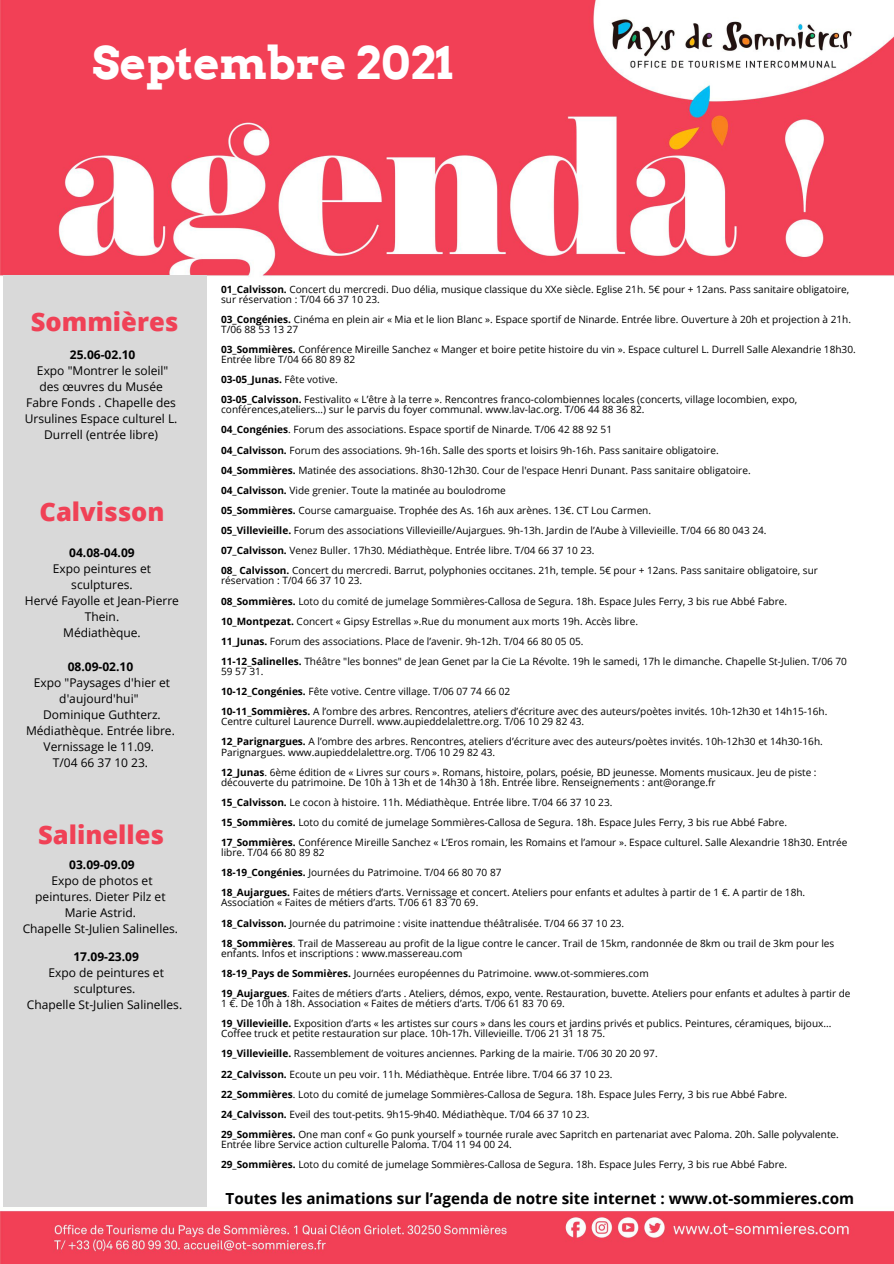
<style>
.page{position:relative;width:894px;height:1264px;background:#fff}
.page>*{position:absolute;margin:0;border:0;box-sizing:border-box;transform-origin:0 0}
.t1{font:700 45px "Arvo";color:#fff}
.t2{font:800 25.5px "Open Sans";color:#f04156}
.t3{font:700 15.3px "Open Sans";color:#000}
.t4{font:12px/16px "Open Sans";color:#000;text-align:center}
.t5{font:700 12px "Open Sans";color:#000}
.t6{font:10.05px/10.1px "Open Sans";color:#000}
.t7{font:700 10.05px "Open Sans";color:#000}
.s1{font-weight:700}
.s2{font-weight:400}
</style>
<div class="page">
<img style="left:0;top:0;width:893px;height:1263px">
<div style="left:3px;top:275px;width:203px;height:931px;background:#d9d9d9"></div>
<p class="t1" style="left:92px;top:36px;width:362px">Septembre 2021</p>
<p class="t2" style="left:31px;top:303px;width:149px">Sommières</p>
<p class="t5" style="left:70px;top:346px;width:67px">25.06-02.10</p>
<p class="t4" style="left:25px;top:362px;width:154px">Expo "Montrer le soleil" des œuvres du Musée<br>Fabre Fonds . Chapelle des<br>Ursulines Espace culturel L.<br>Durrell (entrée libre)</p>
<p class="t2" style="left:39px;top:493px;width:127px">Calvisson</p>
<p class="t5" style="left:69px;top:544px;width:67px">04.08-04.09</p>
<p class="t4" style="left:53px;top:560px;width:100px">Expo peintures et sculptures.</p>
<p class="t4" style="left:25px;top:592px;width:155px">Hervé Fayolle et Jean-Pierre<br>Thein.</p>
<p class="t4" style="left:63px;top:624px;width:79px">Médiathèque.</p>
<p class="t5" style="left:68px;top:658px;width:67px">08.09-02.10</p>
<p class="t4" style="left:34px;top:674px;width:138px">Expo "Paysages d'hier et d'aujourd'hui"</p>
<p class="t4" style="left:26px;top:706px;width:150px">Dominique Guthterz.<br>Médiathèque. Entrée libre.<br>Vernissage le 11.09.</p>
<p class="t4" style="left:53px;top:754px;width:97px">T/04 66 37 10 23.</p>
<p class="t2" style="left:38px;top:817px;width:127px">Salinelles</p>
<p class="t5" style="left:69px;top:856px;width:67px">03.09-09.09</p>
<p class="t4" style="left:35px;top:872px;width:132px">Expo de photos et peintures. Dieter Pilz et<br>Marie Astrid.</p>
<p class="t4" style="left:23px;top:920px;width:157px">Chapelle St-Julien Salinelles.</p>
<p class="t5" style="left:73px;top:948px;width:67px">17.09-23.09</p>
<p class="t4" style="left:48px;top:964px;width:117px">Expo de peintures et sculptures.</p>
<p class="t4" style="left:27px;top:996px;width:157px">Chapelle St-Julien Salinelles.</p>
<p class="t6" style="left:221px;top:284px;width:629px"><span class="s1">01_Calvisson.</span> Concert du mercredi. Duo délia, musique classique du XXe siècle. Eglise 21h. 5€ pour + 12ans. Pass sanitaire obligatoire, sur réservation : T/04 66 37 10 23.</p>
<p class="t6" style="left:221px;top:314px;width:631px"><span class="s1">03_Congénies.</span> Cinéma en plein air « Mia et le lion Blanc ». Espace sportif de Ninarde. Entrée libre. Ouverture à 20h et projection à 21h.<br>T/06 88 53 13 27</p>
<p class="t6" style="left:221px;top:344px;width:636px"><span class="s1">03_Sommières.</span> Conférence Mireille Sanchez « Manger et boire petite histoire du vin ». Espace culturel L. Durrell Salle Alexandrie 18h30.<br>Entrée libre T/04 66 80 89 82</p>
<p class="t7" style="left:221px;top:372px;width:118px">03-05_Junas. <span class="s2">Fête votive.</span></p>
<p class="t6" style="left:221px;top:394px;width:577px"><span class="s1">03-05_Calvisson.</span> Festivalito « L’être à la terre ». Rencontres franco-colombiennes locales (concerts, village locombien, expo, conférences,ateliers…) sur le parvis du foyer communal. www.lav-lac.org. T/06 44 88 36 82.</p>
<p class="t6" style="left:221px;top:424px;width:392px"><span class="s1">04_Congénies</span>. Forum des associations. Espace sportif de Ninarde. T/06 42 88 92 51</p>
<p class="t6" style="left:221px;top:444px;width:499px"><span class="s1">04_Calvisson.</span> Forum des associations. 9h-16h. Salle des sports et loisirs 9h-16h. Pass sanitaire obligatoire.</p>
<p class="t6" style="left:221px;top:465px;width:531px"><span class="s1">04_Sommières.</span> Matinée des associations. 8h30-12h30. Cour de l'espace Henri Dunant. Pass sanitaire obligatoire.</p>
<p class="t6" style="left:221px;top:485px;width:286px"><span class="s1">04_Calvisson.</span> Vide grenier. Toute la matinée au boulodrome</p>
<p class="t6" style="left:221px;top:505px;width:431px"><span class="s1">05_Sommières.</span> Course camarguaise. Trophée des As. 16h aux arènes. 13€. CT Lou Carmen.</p>
<p class="t6" style="left:221px;top:525px;width:546px"><span class="s1">05_Villevieille.</span> Forum des associations Villevieille/Aujargues. 9h-13h. Jardin de l’Aube à Villevieille. T/04 66 80 043 24.</p>
<p class="t6" style="left:221px;top:545px;width:375px"><span class="s1">07_Calvisson.</span> Venez Buller. 17h30. Médiathèque. Entrée libre. T/04 66 37 10 23.</p>
<p class="t6" style="left:221px;top:565px;width:598px"><span class="s1">08_ Calvisson.</span> Concert du mercredi. Barrut, polyphonies occitanes. 21h, temple. 5€ pour + 12ans. Pass sanitaire obligatoire, sur réservation : T/04 66 37 10 23.</p>
<p class="t6" style="left:221px;top:595px;width:567px"><span class="s1">08_Sommières.</span> Loto du comité de jumelage Sommières-Callosa de Segura. 18h. Espace Jules Ferry, 3 bis rue Abbé Fabre.</p>
<p class="t6" style="left:221px;top:615px;width:418px"><span class="s1">10_Montpezat.</span> Concert « Gipsy Estrellas ».Rue du monument aux morts 19h. Accès libre.</p>
<p class="t6" style="left:221px;top:636px;width:364px"><span class="s1">11_Junas.</span> Forum des associations. Place de l’avenir. 9h-12h. T/04 66 80 05 05.</p>
<p class="t6" style="left:221px;top:656px;width:627px"><span class="s1">11-12_Salinelles.</span> Théâtre "les bonnes" de Jean Genet par la Cie La Révolte. 19h le samedi, 17h le dimanche. Chapelle St-Julien. T/06 70<br>59 57 31.</p>
<p class="t6" style="left:221px;top:686px;width:290px"><span class="s1">10-12_Congénies.</span> Fête votive. Centre village. T/06 07 74 66 02</p>
<p class="t6" style="left:221px;top:706px;width:607px"><span class="s1">10-11_Sommières.</span> A l’ombre des arbres. Rencontres, ateliers d’écriture avec des auteurs/poètes invités. 10h-12h30 et 14h15-16h.<br>Centre culturel Laurence Durrell. www.aupieddelalettre.org. T/06 10 29 82 43.</p>
<p class="t6" style="left:221px;top:736px;width:603px"><span class="s1">12_Parignargues.</span> A l’ombre des arbres. Rencontres, ateliers d’écriture avec des auteurs/poètes invités. 10h-12h30 et 14h30-16h.<br>Parignargues. www.aupieddelalettre.org. T/06 10 29 82 43.</p>
<p class="t6" style="left:221px;top:766px;width:596px"><span class="s1">12_Junas</span>. 6ème édition de « Livres sur cours ». Romans, histoire, polars, poésie, BD jeunesse. Moments musicaux. Jeu de piste : découverte du patrimoine. De 10h à 13h et de 14h30 à 18h. Entrée libre. Renseignements : ant@orange.fr</p>
<p class="t6" style="left:221px;top:797px;width:393px"><span class="s1">15_Calvisson.</span> Le cocon à histoire. 11h. Médiathèque. Entrée libre. T/04 66 37 10 23.</p>
<p class="t6" style="left:221px;top:817px;width:567px"><span class="s1">15_Sommières.</span> Loto du comité de jumelage Sommières-Callosa de Segura. 18h. Espace Jules Ferry, 3 bis rue Abbé Fabre.</p>
<p class="t6" style="left:221px;top:837px;width:627px"><span class="s1">17_Sommières.</span> Conférence Mireille Sanchez « L’Eros romain, les Romains et l’amour ». Espace culturel. Salle Alexandrie 18h30. Entrée libre. T/04 66 80 89 82</p>
<p class="t6" style="left:221px;top:867px;width:282px"><span class="s1">18-19_Congénies.</span> Journées du Patrimoine. T/04 66 80 70 87</p>
<p class="t6" style="left:221px;top:887px;width:585px"><span class="s1">18_Aujargues.</span> Faites de métiers d’arts. Vernissage et concert. Ateliers pour enfants et adultes à partir de 1 €. A partir de 18h.<br>Association « Faites de métiers d’arts. T/06 61 83 70 69.</p>
<p class="t6" style="left:221px;top:917px;width:404px"><span class="s1">18_Calvisson.</span> Journée du patrimoine : visite inattendue théâtralisée. T/04 66 37 10 23.</p>
<p class="t6" style="left:221px;top:937px;width:614px"><span class="s1">18_Sommières</span>. Trail de Massereau au profit de la ligue contre le cancer. Trail de 15km, randonnée de 8km ou trail de 3km pour les enfants. Infos et inscriptions : www.massereau.com</p>
<p class="t6" style="left:221px;top:968px;width:429px"><span class="s1">18-19_Pays de Sommières.</span> Journées européennes du Patrimoine. www.ot-sommieres.com</p>
<p class="t6" style="left:221px;top:988px;width:630px"><span class="s1">19_Aujargues</span>. Faites de métiers d’arts . Ateliers, démos, expo, vente. Restauration, buvette. Ateliers pour enfants et adultes à partir de<br>1 €. De 10h à 18h. Association « Faites de métiers d’arts. T/06 61 83 70 69.</p>
<p class="t6" style="left:221px;top:1018px;width:611px"><span class="s1">19_Villevieille.</span> Exposition d’arts « les artistes sur cours » dans les cours et jardins privés et publics. Peintures, céramiques, bijoux...<br>Coffee truck et petite restauration sur place. 10h-17h. Villevieille. T/06 21 31 18 75.</p>
<p class="t6" style="left:221px;top:1048px;width:438px"><span class="s1">19_Villevieille.</span> Rassemblement de voitures anciennes. Parking de la mairie. T/06 30 20 20 97.</p>
<p class="t6" style="left:221px;top:1068px;width:393px"><span class="s1">22_Calvisson.</span> Ecoute un peu voir. 11h. Médiathèque. Entrée libre. T/04 66 37 10 23.</p>
<p class="t6" style="left:221px;top:1088px;width:567px"><span class="s1">22_Sommières</span>. Loto du comité de jumelage Sommières-Callosa de Segura. 18h. Espace Jules Ferry, 3 bis rue Abbé Fabre.</p>
<p class="t6" style="left:221px;top:1108px;width:370px"><span class="s1">24_Calvisson.</span> Eveil des tout-petits. 9h15-9h40. Médiathèque. T/04 66 37 10 23.</p>
<p class="t6" style="left:221px;top:1128px;width:619px"><span class="s1">29_Sommières.</span> One man conf « Go punk yourself » tournée rurale avec Sapritch en partenariat avec Paloma. 20h. Salle polyvalente.<br>Entrée libre Service action culturelle Paloma. T/04 11 94 00 24.</p>
<p class="t6" style="left:221px;top:1159px;width:567px"><span class="s1">29_Sommières.</span> Loto du comité de jumelage Sommières-Callosa de Segura. 18h. Espace Jules Ferry, 3 bis rue Abbé Fabre.</p>
<p class="t3" style="left:225px;top:1187px;width:630px">Toutes les animations sur l’agenda de notre site internet : www.ot-sommieres.com</p>
</div>
